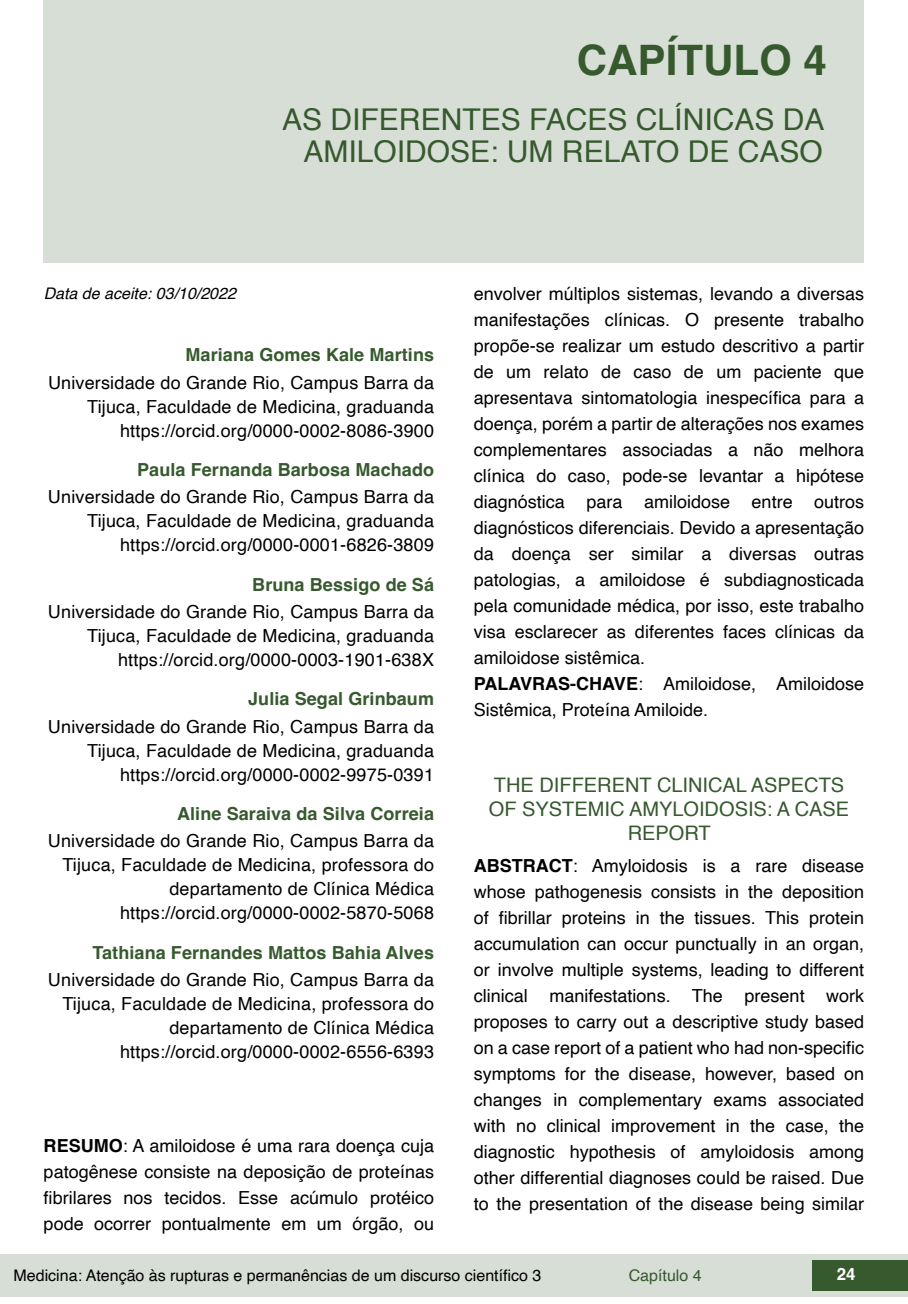
<style>
.page{position:relative;width:908px;height:1304px;background:#fff}
.page>*{position:absolute;margin:0;border:0;box-sizing:border-box;transform-origin:0 0}
.t1{font:700 42px "Helvetica";color:#36592e}
.t2{font:30px/32px "Helvetica";color:#36592e;text-align:right}
.t3{font:20px/24px "Helvetica";color:#36592e;text-align:center}
.t4{font:18px/26px "Helvetica";color:#000;text-align:right}
.t5{font:700 18px "Helvetica";letter-spacing:.005em;color:#36592e}
.t6{font:700 16.8px "Helvetica";color:#fff}
.t7{font:16px "Helvetica";color:#000}
.t8{font:italic 16px "Helvetica";color:#000}
.t9{font:16px "Helvetica";color:#36592e}
.s1{font-weight:700}
</style>
<div class="page">
<div style="left:0;top:1254px;width:906px;height:43px;background:#d7ded5"></div>
<div style="left:812px;top:1261px;width:95px;height:30px;background:#36592e"></div>
<div style="left:44px;top:0;width:819px;height:263px;background:#d7ded5"></div>
<h1 class="t1" style="left:576px;top:35px;width:251px">CAPÍTULO 4</h1>
<h2 class="t2" style="left:282px;top:104px;width:543px">AS DIFERENTES FACES CLÍNICAS DA<br>AMILOIDOSE: UM RELATO DE CASO</h2>
<p class="t8" style="left:44px;top:280px;width:194px">Data de aceite: 03/10/2022</p>
<p class="t5" style="left:185px;top:344px;width:250px">Mariana Gomes Kale Martins</p>
<p class="t4" style="left:48px;top:371px;width:387px;line-height:24px">Universidade do Grande Rio, Campus Barra da<br>Tijuca, Faculdade de Medicina, graduanda https://orcid.org/0000-0002-8086-3900</p>
<p class="t5" style="left:137px;top:459px;width:298px">Paula Fernanda Barbosa Machado</p>
<p class="t4" style="left:48px;top:486px;width:387px;line-height:24px">Universidade do Grande Rio, Campus Barra da<br>Tijuca, Faculdade de Medicina, graduanda https://orcid.org/0000-0001-6826-3809</p>
<p class="t5" style="left:252px;top:573px;width:183px">Bruna Bessigo de Sá</p>
<p class="t4" style="left:48px;top:600px;width:387px;line-height:24px">Universidade do Grande Rio, Campus Barra da<br>Tijuca, Faculdade de Medicina, graduanda https://orcid.org/0000-0003-1901-638X</p>
<p class="t5" style="left:248px;top:688px;width:187px">Julia Segal Grinbaum</p>
<p class="t4" style="left:48px;top:715px;width:387px;line-height:24px">Universidade do Grande Rio, Campus Barra da<br>Tijuca, Faculdade de Medicina, graduanda https://orcid.org/0000-0002-9975-0391</p>
<p class="t5" style="left:177px;top:803px;width:258px">Aline Saraiva da Silva Correia</p>
<p class="t4" style="left:48px;top:830px;width:387px;line-height:24px">Universidade do Grande Rio, Campus Barra da Tijuca, Faculdade de Medicina, professora do departamento de Clínica Médica https://orcid.org/0000-0002-5870-5068</p>
<p class="t5" style="left:92px;top:941px;width:343px">Tathiana Fernandes Mattos Bahia Alves</p>
<p class="t4" style="left:48px;top:968px;width:387px;line-height:24px">Universidade do Grande Rio, Campus Barra da Tijuca, Faculdade de Medicina, professora do departamento de Clínica Médica https://orcid.org/0000-0002-6556-6393</p>
<p class="t4" style="left:44px;top:1133px;width:392px;text-align:justify"><span class="s1">RESUMO</span>: A amiloidose é uma rara doença cuja patogênese consiste na deposição de proteínas fibrilares nos tecidos. Esse acúmulo protéico pode ocorrer pontualmente em um órgão, ou</p>
<p class="t4" style="left:473px;top:281px;width:392px;text-align:left">envolver múltiplos sistemas, levando a diversas manifestações clínicas. O presente trabalho propõe-se realizar um estudo descritivo a partir de um relato de caso de um paciente que apresentava sintomatologia inespecífica para a doença, porém a partir de alterações nos exames complementares associadas a não melhora clínica do caso, pode-se levantar a hipótese diagnóstica para amiloidose entre outros diagnósticos diferenciais. Devido a apresentação da doença ser similar a diversas outras patologias, a amiloidose é subdiagnosticada pela comunidade médica, por isso, este trabalho visa esclarecer as diferentes faces clínicas da amiloidose sistêmica.<br><span class="s1">PALAVRAS-CHAVE</span>: Amiloidose, Amiloidose Sistêmica, Proteína Amiloide.</p>
<p class="t3" style="left:488px;top:774px;width:362px">THE DIFFERENT CLINICAL ASPECTS<br>OF SYSTEMIC AMYLOIDOSIS: A CASE<br>REPORT</p>
<p class="t4" style="left:473px;top:853px;width:392px;text-align:justify"><span class="s1">ABSTRACT</span>: Amyloidosis is a rare disease whose pathogenesis consists in the deposition of fibrillar proteins in the tissues. This protein accumulation can occur punctually in an organ, or involve multiple systems, leading to different clinical manifestations. The present work proposes to carry out a descriptive study based on a case report of a patient who had non-specific symptoms for the disease, however, based on changes in complementary exams associated with no clinical improvement in the case, the diagnostic hypothesis of amyloidosis among other differential diagnoses could be raised. Due to the presentation of the disease being similar</p>
<p class="t7" style="left:14px;top:1263px;width:529px">Medicina: Atenção às rupturas e permanências de um discurso científico 3</p>
<p class="t9" style="left:628px;top:1263px;width:74px">Capítulo 4</p>
<p class="t6" style="left:836px;top:1264px;width:20px">24</p>
</div>
